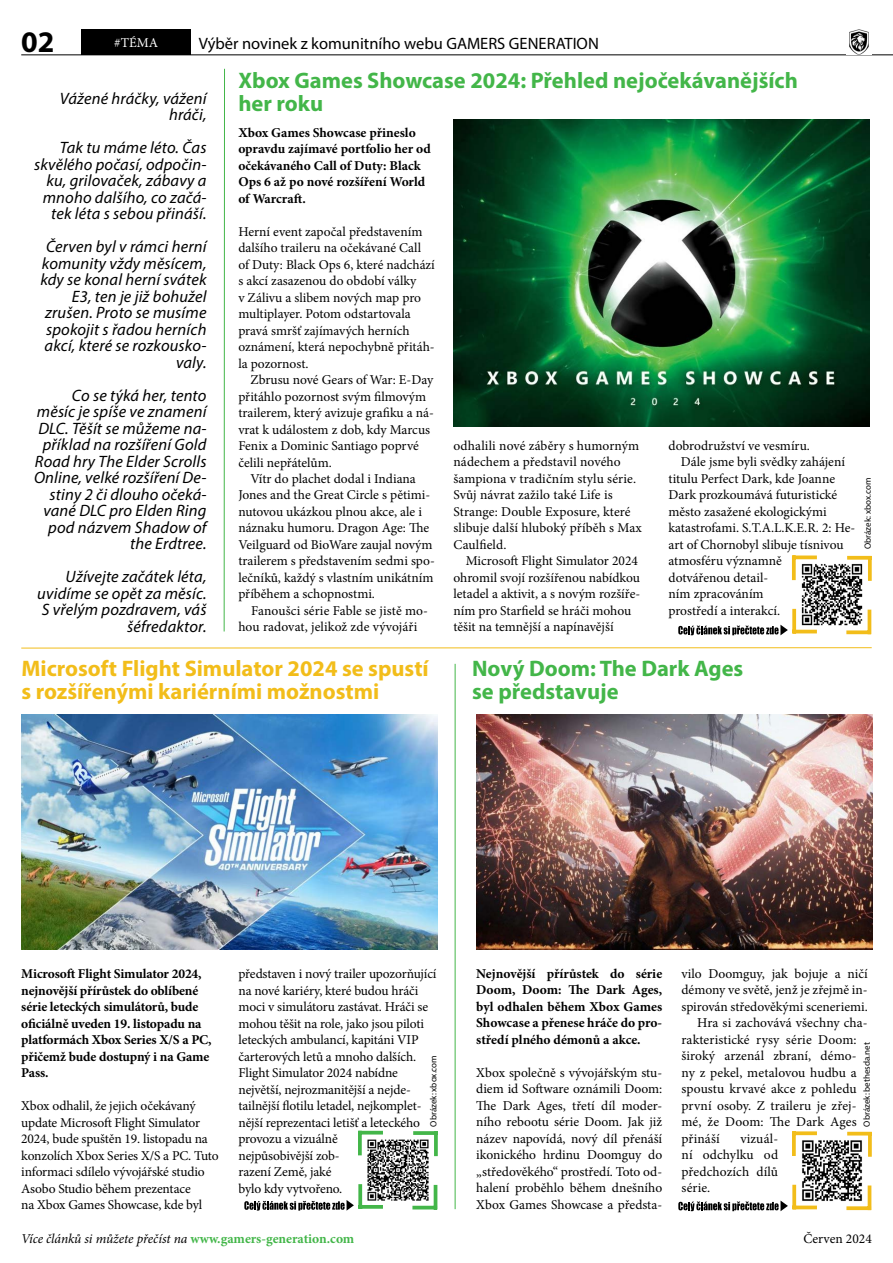
<style>
.page{position:relative;width:893px;height:1263px;background:#fff}
.page>*{position:absolute;margin:0;border:0;box-sizing:border-box;transform-origin:0 0}
.t1{font:700 30px "Myriad Pro";color:#000}
.t2{font:700 22.5px/22.5px "Myriad Pro";color:#43b649}
.t3{font:700 22.5px/22.5px "Myriad Pro";color:#f2bd1a}
.t4{font:italic 16.5px/16.5px "Myriad Pro";letter-spacing:.01em;color:#000;text-align:right}
.t5{font:16.5px "Myriad Pro";color:#000}
.t6{font:13.5px/16.5px "Minion Pro";letter-spacing:-.005em;color:#000}
.t7{font:700 13.5px/16.5px "Minion Pro";letter-spacing:-.005em;color:#000}
.t8{font:italic 13.5px "Minion Pro";letter-spacing:-.01em;color:#000}
.t9{font:13.5px "Minion Pro";color:#fff}
.t10{font:9px "Myriad Pro";color:#000}
.s1{font-weight:700;font-style:normal;color:#43b649}
</style>
<div class="page">
<hr style="left:21px;top:54px;width:872px;height:1px;background:#000">
<div style="left:81px;top:29px;width:110px;height:26px;background:#000"></div>
<img style="left:849px;top:30px;width:20px;height:24px">
<hr style="left:21px;top:647px;width:851px;height:1px;background:#f2bd1a">
<svg style="left:796px;top:1131px;width:21px;height:4px"></svg>
<svg style="left:792px;top:1131px;width:4px;height:25px"></svg>
<svg style="left:796px;top:1205px;width:21px;height:4px"></svg>
<svg style="left:792px;top:1185px;width:4px;height:24px"></svg>
<hr style="left:847px;top:1132px;width:25px;height:3px;background:#f2bd1a">
<svg style="left:868px;top:1135px;width:4px;height:22px"></svg>
<svg style="left:846px;top:1206px;width:22px;height:4px"></svg>
<hr style="left:868px;top:1185px;width:3px;height:25px;background:#f2bd1a">
<svg style="left:678px;top:1200px;width:110px;height:11px"></svg>
<img style="left:802px;top:1140px;width:60px;height:61px">
<hr style="left:455px;top:664px;width:1px;height:545px;background:#43b649">
<hr style="left:358px;top:1131px;width:25px;height:3px;background:#43b649">
<svg style="left:358px;top:1134px;width:4px;height:21px"></svg>
<svg style="left:362px;top:1205px;width:21px;height:4px"></svg>
<svg style="left:358px;top:1184px;width:4px;height:25px"></svg>
<svg style="left:413px;top:1131px;width:21px;height:4px"></svg>
<svg style="left:434px;top:1131px;width:4px;height:25px"></svg>
<hr style="left:412px;top:1206px;width:25px;height:3px;background:#43b649">
<hr style="left:434px;top:1185px;width:3px;height:24px;background:#43b649">
<svg style="left:244px;top:1200px;width:110px;height:11px"></svg>
<img style="left:367px;top:1139px;width:62px;height:62px">
<svg style="left:796px;top:555px;width:21px;height:4px"></svg>
<svg style="left:792px;top:555px;width:4px;height:25px"></svg>
<hr style="left:792px;top:630px;width:25px;height:3px;background:#f2bd1a">
<svg style="left:792px;top:609px;width:4px;height:21px"></svg>
<svg style="left:847px;top:556px;width:21px;height:4px"></svg>
<svg style="left:868px;top:556px;width:4px;height:25px"></svg>
<svg style="left:846px;top:630px;width:22px;height:4px"></svg>
<hr style="left:868px;top:610px;width:3px;height:24px;background:#f2bd1a">
<svg style="left:678px;top:625px;width:110px;height:10px"></svg>
<img style="left:801px;top:564px;width:62px;height:62px">
<hr style="left:224px;top:69px;width:1px;height:562px;background:#43b649">
<img style="left:21px;top:714px;width:417px;height:235px">
<img style="left:476px;top:714px;width:397px;height:235px">
<img style="left:453px;top:119px;width:417px;height:308px">
<h1 class="t1" style="left:21px;top:22px;width:35px">02</h1>
<p class="t9" style="left:114px;top:34px;width:45px">#TÉMA</p>
<p class="t5" style="left:199px;top:33px;width:402px">Výběr novinek z komunitního webu GAMERS GENERATION</p>
<p class="t4" style="left:60px;top:89px;width:148px">Vážené hráčky, vážení hráči,</p>
<p class="t4" style="left:34px;top:139px;width:174px">Tak tu máme léto. Čas skvělého počasí, odpočin&shy;ku, grilovaček, zábavy a mnoho dalšího, co začá&shy;tek léta s sebou přináší.</p>
<p class="t4" style="left:40px;top:238px;width:168px">Červen byl v rámci herní komunity vždy měsícem, kdy se konal herní svátek<br>E3, ten je již bohužel zrušen. Proto se musíme spokojit s řadou herních akcí, které se rozkousko&shy;valy.</p>
<p class="t4" style="left:34px;top:386px;width:174px">Co se týká her, tento měsíc je spíše ve znamení<br>DLC. Těšít se můžeme na&shy;příklad na rozšíření Gold<br>Road hry The Elder Scrolls<br>Online, velké rozšíření De&shy;stiny 2 či dlouho očeká&shy;vané DLC pro Elden Ring pod názvem Shadow of the Erdtree.</p>
<p class="t4" style="left:37px;top:568px;width:171px">Užívejte začátek léta, uvidíme se opět za měsíc.<br>S vřelým pozdravem, váš šéfredaktor.</p>
<h2 class="t2" style="left:238px;top:69px;width:561px">Xbox Games Showcase 2024: Přehled nejočekávanějších her roku</h2>
<p class="t7" style="left:238px;top:124px;width:194px">Xbox Games Showcase přineslo opravdu zajímavé portfolio her od očekávaného Call of Duty: Black<br>Ops 6 až po nové rozšíření World of Warcraft.</p>
<p class="t6" style="left:238px;top:223px;width:198px">Herní event započal představením dalšího traileru na očekávané Call of Duty: Black Ops 6, které nadchází s akcí zasazenou do období války<br>v Zálivu a slibem nových map pro multiplayer. Potom odstartovala pravá smršť zajímavých herních oznámení, která nepochybně přitáh&shy;la pozornost.</p>
<p class="t6" style="left:238px;top:371px;width:197px;text-indent:12px">Zbrusu nové Gears of War: E-Day přitáhlo pozornost svým filmovým trailerem, který avizuje grafiku a ná&shy;vrat k událostem z dob, kdy Marcus<br>Fenix a Dominic Santiago poprvé čelili nepřátelům.</p>
<p class="t6" style="left:238px;top:470px;width:198px;text-indent:12px">Vítr do plachet dodal i Indiana<br>Jones and the Great Circle s pětimi&shy;nutovou ukázkou plnou akce, ale i náznaku humoru. Dragon Age: The<br>Veilguard od BioWare zaujal novým trailerem s představením sedmi spo&shy;lečníků, každý s vlastním unikátním příběhem a schopnostmi.</p>
<p class="t6" style="left:238px;top:602px;width:191px;text-indent:13px">Fanoušci série Fable se jistě mo&shy;hou radovat, jelikož zde vývojáři</p>
<p class="t6" style="left:453px;top:437px;width:190px">odhalili nové záběry s humorným nádechem a představil nového šampiona v tradičním stylu série.<br>Svůj návrat zažilo také Life is<br>Strange: Double Exposure, které slibuje další hluboký příběh s Max<br>Caulfield.</p>
<p class="t6" style="left:453px;top:553px;width:188px;text-indent:12px">Microsoft Flight Simulator 2024 ohromil svojí rozšířenou nabídkou letadel a aktivit, a s novým rozšíře&shy;ním pro Starfield se hráči mohou těšit na temnější a napínavější</p>
<p class="t6" style="left:669px;top:437px;width:143px">dobrodružství ve vesmíru.</p>
<p class="t6" style="left:681px;top:454px;width:166px">Dále jsme byli svědky zahájení</p>
<p class="t6" style="left:669px;top:470px;width:168px">titulu Perfect Dark, kde Joanne</p>
<p class="t6" style="left:669px;top:487px;width:170px">Dark prozkoumává futuristické</p>
<p class="t6" style="left:669px;top:503px;width:160px">město zasažené ekologickými</p>
<p class="t6" style="left:669px;top:520px;width:188px">katastrofami. S.T.A.L.K.E.R. 2: He-</p>
<p class="t6" style="left:669px;top:536px;width:177px">art of Chornobyl slibuje tísnivou</p>
<p class="t6" style="left:669px;top:553px;width:115px">atmosféru významně</p>
<p class="t6" style="left:669px;top:569px;width:101px">dotvářenou detail-</p>
<p class="t6" style="left:669px;top:586px;width:97px">ním zpracováním</p>
<p class="t6" style="left:669px;top:602px;width:113px">prostředí a interakcí.</p>
<h2 class="t3" style="left:21px;top:657px;width:409px">Microsoft Flight Simulator 2024 se spustí s rozšířenými kariérními možnostmi</h2>
<h2 class="t2" style="left:472px;top:657px;width:273px">Nový Doom: The Dark Ages se představuje</h2>
<p class="t10" style="left:862px;top:549px;width:73px;rotate:-90deg">Obrázek: xbox.com</p>
<p class="t7" style="left:21px;top:965px;width:192px">Microsoft Flight Simulator 2024, nejnovější přírůstek do oblíbené série leteckých simulátorů, bude oficiálně uveden 19. listopadu na platformách Xbox Series X/S a PC, přičemž bude dostupný i na Game<br>Pass.</p>
<p class="t6" style="left:21px;top:1097px;width:199px">Xbox odhalil, že jejich očekávaný update Microsoft Flight Simulator 2024, bude spuštěn 19. listopadu na konzolích Xbox Series X/S a PC. Tuto informaci sdílelo vývojářské studio Asobo Studio během prezentace<br>na Xbox Games Showcase, kde byl</p>
<p class="t6" style="left:239px;top:965px;width:200px">představen i nový trailer upozorňující na nové kariéry, které budou hráči moci v simulátoru zastávat. Hráči se mohou těšit na role, jako jsou piloti leteckých ambulancí, kapitáni VIP čarterových letů a mnoho dalších.<br>Flight Simulator 2024 nabídne největší, nejrozmanitější a nejde&shy;tailnější flotilu letadel, nejkomplet&shy;nější reprezentaci letišť a leteckého provozu a vizuálně<br>nejpůsobivější zob-<br>razení Země, jaké<br>bylo kdy vytvořeno.</p>
<p class="t10" style="left:428px;top:1127px;width:73px;rotate:-90deg">Obrázek: xbox.com</p>
<p class="t8" style="left:21px;top:1230px;width:335px">Více článků si můžete přečíst na <span class="s1">www.gamers-generation.com</span></p>
<p class="t7" style="left:476px;top:965px;width:188px;text-align:justify">Nejnovější přírůstek do série Doom, Doom: The Dark Ages, byl odhalen během Xbox Games Showcase a přenese hráče do pro&shy;středí plného démonů a akce.</p>
<p class="t6" style="left:476px;top:1064px;width:188px;text-align:justify">Xbox společně s vývojářským stu&shy;diem id Software oznámili Doom:<br>The Dark Ages, třetí díl moder&shy;ního rebootu série Doom. Jak již název napovídá, nový díl přenáší ikonického hrdinu Doomguy do „středověkého“ prostředí. Toto od&shy;halení proběhlo během dnešního Xbox Games Showcase a předsta-</p>
<p class="t6" style="left:681px;top:965px;width:188px">vilo Doomguy, jak bojuje a ničí</p>
<p class="t6" style="left:681px;top:982px;width:188px">démony ve světě, jenž je zřejmě in-</p>
<p class="t6" style="left:681px;top:998px;width:188px">spirován středověkými sceneriemi.</p>
<p class="t6" style="left:697px;top:1015px;width:172px">Hra si zachovává všechny cha-</p>
<p class="t6" style="left:681px;top:1031px;width:177px">rakteristické rysy série Doom:</p>
<p class="t6" style="left:681px;top:1048px;width:177px">široký arzenál zbraní, démo-</p>
<p class="t6" style="left:681px;top:1064px;width:177px">ny z pekel, metalovou hudbu a</p>
<p class="t6" style="left:681px;top:1081px;width:177px">spoustu krvavé akce z pohledu</p>
<p class="t6" style="left:681px;top:1097px;width:177px">první osoby. Z traileru je zřej-</p>
<p class="t6" style="left:681px;top:1114px;width:177px">mé, že Doom: The Dark Ages</p>
<p class="t6" style="left:681px;top:1130px;width:40px">přináší</p>
<p class="t10" style="left:861px;top:1127px;width:86px;rotate:-90deg">Obrázek: bethesda.net</p>
<p class="t6" style="left:681px;top:1130px;width:98px;text-align:justify;text-indent:59px">vizuál&shy;ní odchylku od předchozích dílů série.</p>
<p class="t6" style="left:803px;top:1231px;width:70px">Červen 2024</p>
</div>
